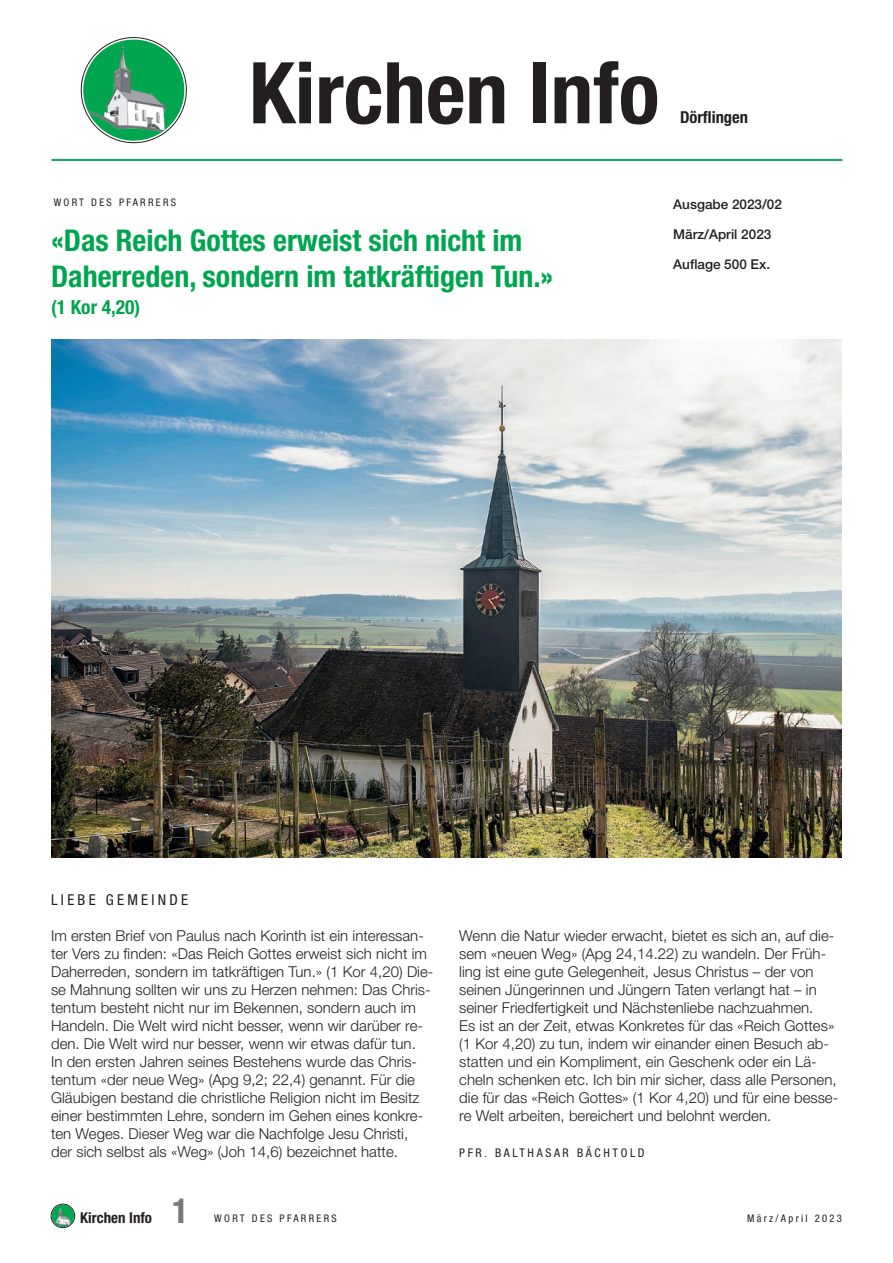
<style>
.page{position:relative;width:893px;height:1263px;background:#fff}
.page>*{position:absolute;margin:0;border:0;box-sizing:border-box;transform-origin:0 0}
.covertitel{font:700 condensed 85.35px "Helvetica Neue LT Pro";color:#231f20}
.t1{font:700 condensed 34.5px "Helvetica Neue LT Pro";color:#76787b}
.haupttitel{font:700 condensed 30px "Helvetica Neue LT Pro";color:#00a54f}
.haupttitel-2{font:700 condensed 19.5px "Helvetica Neue LT Pro";color:#00a54f}
.covertitel-2{font:700 condensed 16.5px "Helvetica Neue LT Pro";color:#231f20}
.fliesstext{font:300 15px/18px "Helvetica Neue LT Pro";color:#231f20}
.auszeichnung1{font:condensed 15px "Helvetica Neue LT Pro";letter-spacing:.22em;color:#231f20}
.t2{font:700 condensed 15px "Helvetica Neue LT Pro";color:#231f20}
.t3{font:500 13.5px "Helvetica Neue LT Pro";color:#231f20}
.auszeichnung1-2{font:condensed 12px "Helvetica Neue LT Pro";letter-spacing:.22em;color:#231f20}
.auszeichnung1-3{font:condensed 10.5px "Helvetica Neue LT Pro";letter-spacing:.22em;color:#231f20}
</style>
<div class="page">
<img style="left:51px;top:339px;width:791px;height:518px">
<hr style="left:51px;top:159px;width:791px;height:1px;background:#00a54f">
<hr style="left:51px;top:160px;width:791px;height:1px;background:#00a54f">
<div style="left:51px;top:1204px;width:24px;height:24px;border:1px solid #231f20;border-radius:50%"></div>
<img style="left:52px;top:1205px;width:22px;height:22px">
<img style="left:83px;top:40px;width:99px;height:99px">
<p class="covertitel" style="left:249px;top:42px;width:412px">Kirchen Info</p>
<p class="covertitel-2" style="left:680px;top:108px;width:70px">Dörflingen</p>
<p class="auszeichnung1-3" style="left:54px;top:196px;width:124px">WORT DES PFARRERS</p>
<p class="t3" style="left:673px;top:196px;width:110px">Ausgabe 2023/02</p>
<p class="t3" style="left:673px;top:226px;width:100px">März/April 2023</p>
<p class="t3" style="left:673px;top:256px;width:98px">Auflage 500 Ex.</p>
<p class="haupttitel" style="left:51px;top:222px;width:473px">«Das Reich Gottes erweist sich nicht im</p>
<p class="haupttitel" style="left:51px;top:258px;width:504px">Daherreden, sondern im tatkräftigen Tun.»</p>
<p class="haupttitel-2" style="left:51px;top:295px;width:91px">(1 Kor 4,20)</p>
<p class="auszeichnung1" style="left:51px;top:891px;width:139px">LIEBE GEMEINDE</p>
<p class="fliesstext" style="left:51px;top:926px;width:384px">Im ersten Brief von Paulus nach Korinth ist ein interessan&shy;ter Vers zu finden: «Das Reich Gottes erweist sich nicht im Daherreden, sondern im tatkräftigen Tun.» (1 Kor 4,20) Die&shy;se Mahnung sollten wir uns zu Herzen nehmen: Das Chris&shy;tentum besteht nicht nur im Bekennen, sondern auch im Handeln. Die Welt wird nicht besser, wenn wir darüber re&shy;den. Die Welt wird nur besser, wenn wir etwas dafür tun.<br>In den ersten Jahren seines Bestehens wurde das Chris&shy;tentum «der neue Weg» (Apg 9,2; 22,4) genannt. Für die Gläubigen bestand die christliche Religion nicht im Besitz einer bestimmten Lehre, sondern im Gehen eines konkre&shy;ten Weges. Dieser Weg war die Nachfolge Jesu Christi,</p>
<p class="fliesstext" style="left:51px;top:1142px;width:348px">der sich selbst als «Weg» (Joh 14,6) bezeichnet hatte.</p>
<p class="fliesstext" style="left:459px;top:926px;width:377px">Wenn die Natur wieder erwacht, bietet es sich an, auf die&shy;sem «neuen Weg» (Apg 24,14.22) zu wandeln. Der Früh&shy;ling ist eine gute Gelegenheit, Jesus Christus – der von</p>
<p class="fliesstext" style="left:459px;top:980px;width:359px">seinen Jüngerinnen und Jüngern Taten verlangt hat – in seiner Friedfertigkeit und Nächstenliebe nachzuahmen.</p>
<p class="fliesstext" style="left:459px;top:1016px;width:381px">Es ist an der Zeit, etwas Konkretes für das «Reich Gottes» (1 Kor 4,20) zu tun, indem wir einander einen Besuch ab&shy;statten und ein Kompliment, ein Geschenk oder ein Lä&shy;cheln schenken etc. Ich bin mir sicher, dass alle Personen, die für das «Reich Gottes» (1 Kor 4,20) und für eine besse&shy;re Welt arbeiten, bereichert und belohnt werden.</p>
<p class="auszeichnung1-2" style="left:459px;top:1146px;width:187px">PFR. BALTHASAR BÄCHTOLD</p>
<p class="t2" style="left:80px;top:1209px;width:73px">Kirchen Info</p>
<h2 class="t1" style="left:172px;top:1190px;width:18px">1</h2>
<p class="auszeichnung1-3" style="left:214px;top:1212px;width:124px">WORT DES PFARRERS</p>
<p class="auszeichnung1-3" style="left:747px;top:1212px;width:96px">März/April 2023</p>
</div>
